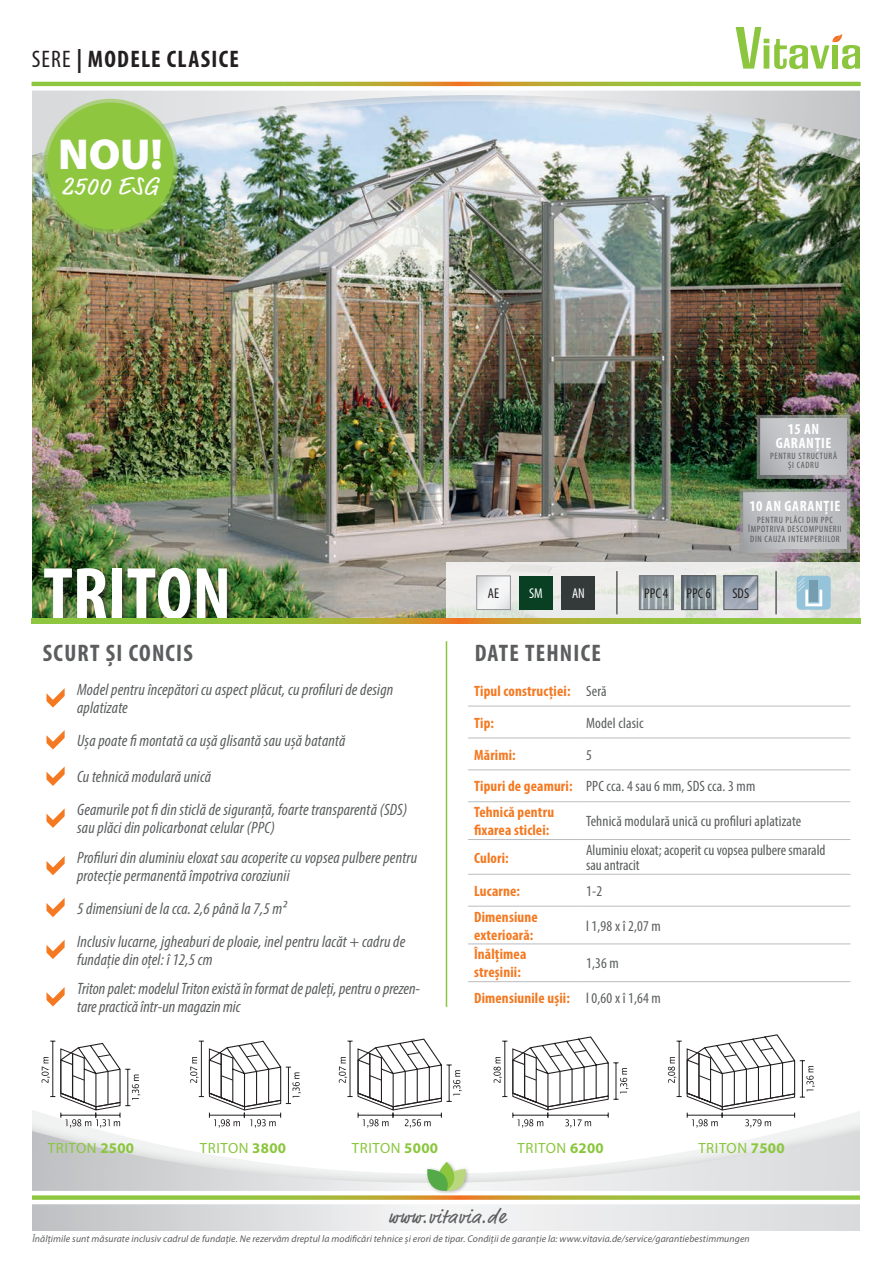
<style>
.page{position:relative;width:893px;height:1263px;background:#fff}
.page>*{position:absolute;margin:0;border:0;box-sizing:border-box;transform-origin:0 0}
.t1{font:700 condensed 75px "Myriad Pro";color:#fff}
.t2{font:900 43.5px "Myriad Pro";color:#fff}
.t3{font:25.5px "Market Pro";letter-spacing:.045em;color:#fff}
.t4{font:700 condensed 24px "Myriad Pro";letter-spacing:.05em;color:#5b5d5e}
.t5{font:700 condensed 24px "Myriad Pro";letter-spacing:.05em;color:#231f20}
.t6{font:19.5px "Market Pro";letter-spacing:.05em;color:#5b5d5e}
.t7{font:italic condensed 16.5px/32.8px "Myriad Pro";letter-spacing:.01em;color:#5b5d5e}
.t8{font:condensed 15px/32px "Myriad Pro";letter-spacing:.005em;color:#5b5d5e}
.t9{font:700 condensed 15px/18px "Myriad Pro";letter-spacing:.01em;color:#f47921}
.t10{font:700 condensed 15px/13.5px "Myriad Pro";letter-spacing:.045em;color:#fff;text-align:center}
.t11{font:14.85px "Myriad Pro";letter-spacing:.04em;color:#8bc63e}
.t12{font:condensed 14.25px "Myriad Pro";color:#231f20}
.t13{font:condensed 14.25px "Myriad Pro";color:#fff}
.t14{font:italic 9.75px "Myriad Pro";letter-spacing:.01em;color:#5b5d5e}
.t15{font:condensed 9.3px/9.3px "Myriad Pro";letter-spacing:.07em;color:#57585a;text-align:center}
.s1{font-weight:400}
.s2{font-weight:400;color:#5b5d5e}
.s3{font-weight:700;color:#f47921}
.s4{font-weight:700}
</style>
<div class="page">
<svg style="left:32px;top:1094px;width:828px;height:137px"></svg>
<svg style="left:32px;top:1206px;width:828px;height:24px"></svg>
<img style="left:32px;top:225px;width:828px;height:394px">
<svg style="left:446px;top:562px;width:415px;height:57px;background:#e2e4dd"></svg>
<div style="left:43px;top:566px;width:191px;height:61px;background:#231f20;opacity:.54"></div>
<img style="left:32px;top:193px;width:828px;height:32px">
<div style="left:14px;top:80px;width:879px;height:113px;background:#231f20;opacity:.15"></div>
<svg style="left:32px;top:27px;width:829px;height:129px"></svg>
<div style="left:0;top:0;width:32px;height:1263px;background:#fff"></div>
<div style="left:861px;top:0;width:32px;height:1263px;background:#fff"></div>
<hr style="left:446px;top:641px;width:1px;height:366px;background:#8bc63e">
<div style="left:425px;top:1160px;width:45px;height:36px;background:#fff"></div>
<svg style="left:32px;top:1162px;width:828px;height:44px"></svg>
<svg style="left:31px;top:75px;width:830px;height:18px"></svg>
<svg style="left:190px;top:1040px;width:111px;height:88px"></svg>
<svg style="left:42px;top:1041px;width:98px;height:87px"></svg>
<svg style="left:339px;top:1038px;width:123px;height:90px"></svg>
<svg style="left:494px;top:1036px;width:134px;height:92px"></svg>
<svg style="left:668px;top:1034px;width:147px;height:94px"></svg>
<svg style="left:45px;top:101px;width:131px;height:130px"></svg>
<div style="left:43px;top:99px;width:135px;height:134px;border:4px solid #8ec73f;border-radius:50%"></div>
<div style="left:47px;top:103px;width:127px;height:126px;background:#8ec73f;border-radius:50%"></div>
<hr style="left:775px;top:571px;width:2px;height:43px;background:#5b5d5e">
<hr style="left:616px;top:571px;width:2px;height:43px;background:#5b5d5e">
<img style="left:684px;top:578px;width:30px;height:30px">
<div style="left:682px;top:576px;width:34px;height:34px;border:1px solid #5b5d5e"></div>
<img style="left:641px;top:578px;width:30px;height:30px">
<div style="left:639px;top:576px;width:34px;height:34px;border:1px solid #5b5d5e"></div>
<div style="left:797px;top:576px;width:34px;height:34px;background:#94c3da;border-radius:4px"></div>
<svg style="left:798px;top:577px;width:24px;height:29px"></svg>
<div style="left:809px;top:580px;width:9px;height:22px;background:#769caf"></div>
<img style="left:726px;top:578px;width:30px;height:30px">
<div style="left:724px;top:576px;width:34px;height:34px;border:1px solid #5b5d5e"></div>
<svg style="left:479px;top:578px;width:30px;height:30px"></svg>
<div style="left:477px;top:576px;width:34px;height:34px;border:1px solid #939598"></div>
<div style="left:519px;top:576px;width:34px;height:33px;background:#094023"></div>
<div style="left:562px;top:576px;width:33px;height:33px;background:#34393a"></div>
<div style="left:31px;top:621px;width:829px;height:17px;background:#fff"></div>
<svg style="left:32px;top:619px;width:829px;height:4px;background:#a3b839"></svg>
<svg style="left:755px;top:413px;width:97px;height:67px;background:#a9abab"></svg>
<svg style="left:738px;top:487px;width:114px;height:67px;background:#b1b3b3"></svg>
<hr style="left:468px;top:706px;width:112px;height:1px;background:#bcbdc0">
<hr style="left:580px;top:706px;width:270px;height:1px;background:#bcbdc0">
<hr style="left:468px;top:737px;width:112px;height:1px;background:#bcbdc0">
<hr style="left:580px;top:737px;width:270px;height:1px;background:#bcbdc0">
<hr style="left:468px;top:769px;width:112px;height:1px;background:#bcbdc0">
<hr style="left:580px;top:769px;width:270px;height:1px;background:#bcbdc0">
<hr style="left:468px;top:801px;width:112px;height:1px;background:#bcbdc0">
<hr style="left:580px;top:801px;width:270px;height:1px;background:#bcbdc0">
<hr style="left:468px;top:839px;width:112px;height:1px;background:#bcbdc0">
<hr style="left:580px;top:839px;width:270px;height:1px;background:#bcbdc0">
<hr style="left:468px;top:874px;width:112px;height:1px;background:#bcbdc0">
<hr style="left:580px;top:874px;width:270px;height:1px;background:#bcbdc0">
<hr style="left:468px;top:906px;width:112px;height:1px;background:#bcbdc0">
<hr style="left:580px;top:906px;width:270px;height:1px;background:#bcbdc0">
<hr style="left:468px;top:943px;width:112px;height:1px;background:#bcbdc0">
<hr style="left:580px;top:943px;width:270px;height:1px;background:#bcbdc0">
<hr style="left:468px;top:981px;width:112px;height:1px;background:#bcbdc0">
<hr style="left:580px;top:981px;width:270px;height:1px;background:#bcbdc0">
<svg style="left:46px;top:688px;width:19px;height:20px"></svg>
<svg style="left:46px;top:730px;width:19px;height:19px"></svg>
<svg style="left:46px;top:766px;width:19px;height:20px"></svg>
<svg style="left:46px;top:808px;width:19px;height:20px"></svg>
<svg style="left:46px;top:856px;width:19px;height:19px"></svg>
<svg style="left:46px;top:898px;width:19px;height:19px"></svg>
<svg style="left:46px;top:940px;width:19px;height:19px"></svg>
<svg style="left:46px;top:987px;width:19px;height:19px"></svg>
<h3 class="t5" style="left:32px;top:44px;width:209px"><span class="s1">SERE</span> | MODELE CLASICE</h3>
<h2 class="t2" style="left:58px;top:126px;width:106px">NOU!</h2>
<h3 class="t3" style="left:62px;top:169px;width:98px">2500 ESG</h3>
<h1 class="t1" style="left:43px;top:547px;width:189px">TRITON</h1>
<p class="t10" style="left:776px;top:422px;width:57px">15 AN<br>GARANȚIE</p>
<p class="t15" style="left:770px;top:451px;width:68px">PENTRU STRUCTURĂ<br>ȘI CADRU</p>
<p class="t10" style="left:749px;top:499px;width:93px">10 AN GARANȚIE</p>
<p class="t15" style="left:748px;top:515px;width:95px">PENTRU PLĂCI DIN PPC<br>ÎMPOTRIVA DESCOMPUNERII<br>DIN CAUZA INTEMPERIILOR</p>
<p class="t12" style="left:488px;top:585px;width:13px">AE</p>
<p class="t13" style="left:529px;top:585px;width:15px">SM</p>
<p class="t13" style="left:572px;top:585px;width:14px">AN</p>
<p class="t12" style="left:687px;top:585px;width:26px">PPC 6</p>
<p class="t12" style="left:644px;top:585px;width:26px">PPC 4</p>
<p class="t12" style="left:732px;top:585px;width:18px">SDS</p>
<h3 class="t4" style="left:43px;top:638px;width:152px">SCURT ȘI CONCIS</h3>
<h3 class="t4" style="left:475px;top:638px;width:128px">DATE TEHNICE</h3>
<p class="t9" style="left:474px;top:674px;width:134px;line-height:32px">Tipul construcției: <span class="s2">Seră<br></span>Tip:</p>
<p class="t7" style="left:77px;top:680px;width:318px;line-height:18px">Model pentru începători cu aspect plăcut, cu profiluri de design aplatizate</p>
<p class="t7" style="left:77px;top:724px;width:270px">Ușa poate fi montată ca ușă glisantă sau ușă batantă</p>
<p class="t7" style="left:77px;top:760px;width:332px">Cu tehnică modulară unică<br>Geamurile pot fi din sticlă de siguranță, foarte transparentă (SDS)</p>
<p class="t7" style="left:77px;top:813px;width:342px;line-height:29.4px">sau plăci din policarbonat celular (PPC)<br>Profiluri din aluminiu eloxat sau acoperite cu vopsea pulbere pentru</p>
<p class="t7" style="left:77px;top:859px;width:330px">protecție permanentă împotriva coroziunii<br>5 dimensiuni de la cca. 2,6 până la 7,5 m²<br>Inclusiv lucarne, jgheaburi de ploaie, inel pentru lacăt + cadru de</p>
<p class="t7" style="left:77px;top:944px;width:344px;line-height:29.4px">fundație din oțel: î 12,5 cm<br>Triton palet: modelul Triton există în format de paleți, pentru o prezen-</p>
<p class="t7" style="left:77px;top:990px;width:165px">tare practică într-un magazin mic</p>
<p class="t8" style="left:586px;top:706px;width:59px">Model clasic</p>
<p class="t9" style="left:474px;top:745px;width:43px">Mărimi:</p>
<p class="t8" style="left:474px;top:738px;width:283px;text-indent:112px">5<br><span class="s3">Tipuri de geamuri:</span> PPC cca. 4 sau 6 mm, SDS cca. 3 mm</p>
<p class="t9" style="left:474px;top:803px;width:82px">Tehnică pentru fixarea sticlei:</p>
<p class="t8" style="left:586px;top:805px;width:217px">Tehnică modulară unică cu profiluri aplatizate</p>
<p class="t9" style="left:474px;top:848px;width:36px">Culori:</p>
<p class="t8" style="left:586px;top:842px;width:241px;line-height:15px">Aluminiu eloxat; acoperit cu vopsea pulbere smarald sau antracit</p>
<p class="t9" style="left:474px;top:881px;width:47px">Lucarne:</p>
<p class="t8" style="left:586px;top:875px;width:18px">1-2</p>
<p class="t9" style="left:474px;top:907px;width:65px">Dimensiune exterioară:</p>
<p class="t8" style="left:586px;top:909px;width:76px">l 1,98 x î 2,07 m</p>
<p class="t9" style="left:474px;top:945px;width:54px">Înălțimea streșinii:</p>
<p class="t8" style="left:586px;top:947px;width:34px">1,36 m</p>
<p class="t9" style="left:474px;top:989px;width:188px">Dimensiunile ușii: <span class="s2">l 0,60 x î 1,64 m</span></p>
<p class="t11" style="left:48px;top:1138px;width:88px">TRITON <span class="s4">2500</span></p>
<p class="t11" style="left:200px;top:1138px;width:88px">TRITON <span class="s4">3800</span></p>
<p class="t11" style="left:352px;top:1138px;width:88px">TRITON <span class="s4">5000</span></p>
<p class="t11" style="left:518px;top:1138px;width:88px">TRITON <span class="s4">6200</span></p>
<p class="t11" style="left:698px;top:1138px;width:88px">TRITON <span class="s4">7500</span></p>
<p class="t6" style="left:388px;top:1203px;width:118px">www.vitavia.de</p>
<p class="t14" style="left:33px;top:1233px;width:719px">Înălțimile sunt măsurate inclusiv cadrul de fundație. Ne rezervăm dreptul la modificări tehnice și erori de tipar. Condiții de garanție la: www.vitavia.de/service/garantiebestimmungen</p>
</div>
